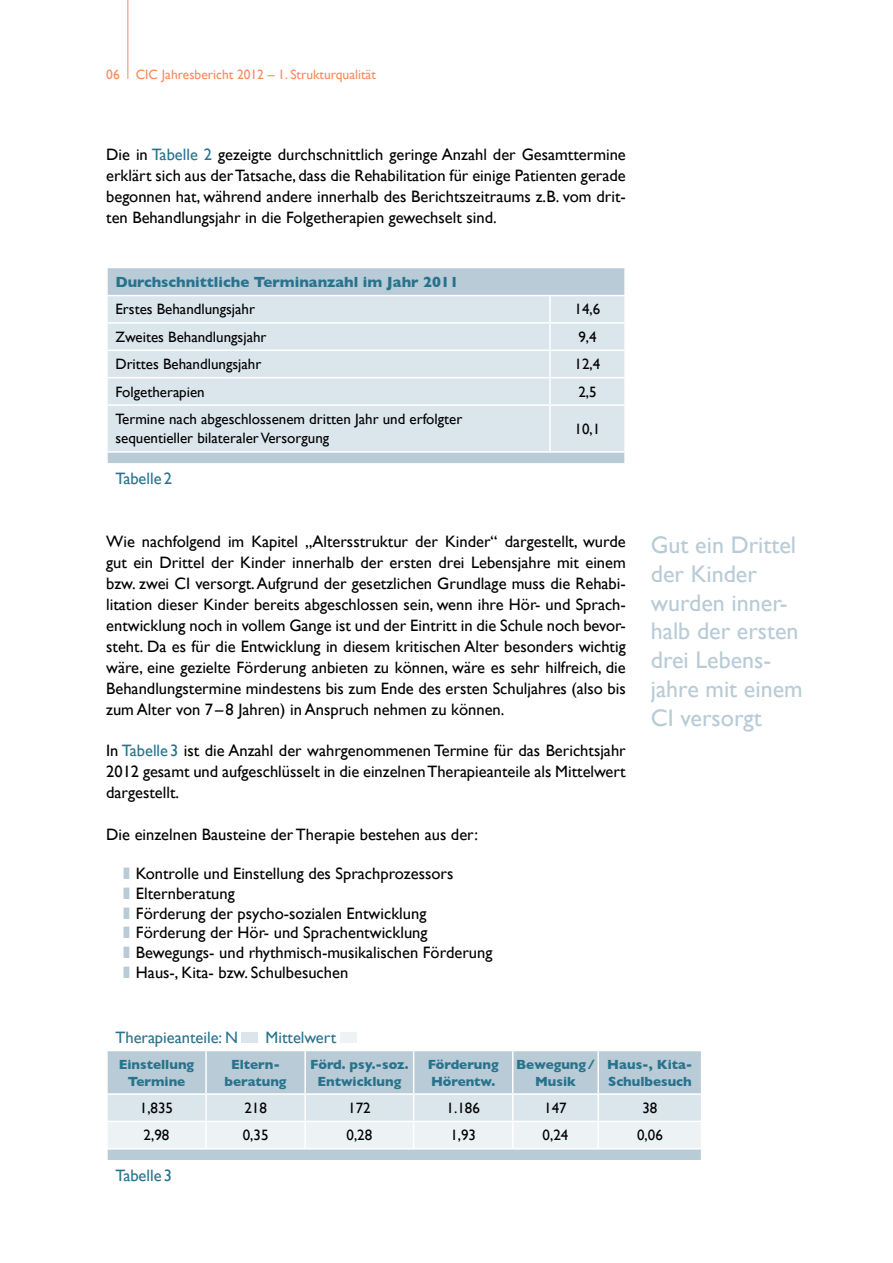
<style>
.page{position:relative;width:893px;height:1263px;background:#fff}
.page>*{position:absolute;margin:0;border:0;box-sizing:border-box;transform-origin:0 0}
.t1{font:24px/28.8px "Gill Sans";color:#b8cbd6}
.t2{font:16.5px/21px "Gill Sans";color:#000;text-align:justify}
.t3{font:16.5px "Gill Sans";color:#28728c}
.t4{font:15px/19.5px "Gill Sans";color:#000}
.t5{font:700 15px "Gill Sans";color:#28728c}
.t6{font:700 13.5px/16.5px "Gill Sans";color:#28728c;text-align:center}
.t7{font:13.5px "Gill Sans";color:#fd885a}
.s1{color:#28728c}
.s2{color:#b8cbd6}
</style>
<div class="page">
<hr style="left:128px;top:0;width:1px;height:79px;background:#fd885a">
<div style="left:108px;top:268px;width:516px;height:195px;background:#b8cbd6"></div>
<div style="left:108px;top:296px;width:516px;height:155px;background:#dbe5ec"></div>
<hr style="left:106px;top:295px;width:444px;height:1px;background:#fff">
<hr style="left:550px;top:295px;width:76px;height:1px;background:#fff">
<hr style="left:549px;top:296px;width:2px;height:26px;background:#fff">
<hr style="left:106px;top:322px;width:444px;height:2px;background:#fff">
<hr style="left:550px;top:322px;width:76px;height:2px;background:#fff">
<hr style="left:549px;top:324px;width:2px;height:26px;background:#fff">
<hr style="left:106px;top:350px;width:444px;height:1px;background:#fff">
<hr style="left:550px;top:350px;width:76px;height:1px;background:#fff">
<hr style="left:549px;top:351px;width:2px;height:26px;background:#fff">
<hr style="left:106px;top:377px;width:444px;height:1px;background:#fff">
<hr style="left:550px;top:377px;width:76px;height:1px;background:#fff">
<hr style="left:549px;top:378px;width:2px;height:26px;background:#fff">
<hr style="left:106px;top:404px;width:444px;height:2px;background:#fff">
<hr style="left:550px;top:404px;width:76px;height:2px;background:#fff">
<hr style="left:549px;top:406px;width:2px;height:45px;background:#fff">
<hr style="left:106px;top:451px;width:444px;height:2px;background:#fff">
<hr style="left:550px;top:451px;width:76px;height:2px;background:#fff">
<div style="left:108px;top:1051px;width:593px;height:42px;background:#b8cbd6"></div>
<hr style="left:205px;top:1051px;width:2px;height:42px;background:#fff">
<hr style="left:304px;top:1051px;width:2px;height:42px;background:#fff">
<hr style="left:413px;top:1051px;width:1px;height:42px;background:#fff">
<hr style="left:512px;top:1051px;width:1px;height:42px;background:#fff">
<hr style="left:597px;top:1051px;width:2px;height:42px;background:#fff">
<svg style="left:107px;top:1094px;width:595px;height:67px;background:#dfe8ed"></svg>
<div style="left:241px;top:1032px;width:16px;height:11px;background:#dbe5ec"></div>
<div style="left:340px;top:1032px;width:16px;height:11px;background:#edf2f5"></div>
<p class="t7" style="left:106px;top:66px;width:271px">06 CIC Jahresbericht 2012 – 1. Strukturqualität</p>
<p class="t2" style="left:106px;top:144px;width:521px">Die in <span class="s1">Tabelle 2</span> gezeigte durchschnittlich geringe Anzahl der Gesamttermine erklärt sich aus der Tatsache, dass die Rehabilitation für einige Patienten gerade begonnen hat, während andere innerhalb des Berichtszeitraums z.B. vom drit&shy;ten Behandlungsjahr in die Folgetherapien gewechselt sind.</p>
<p class="t5" style="left:115px;top:273px;width:345px">Durchschnittliche Terminanzahl im Jahr 2011</p>
<p class="t4" style="left:115px;top:299px;width:141px">Erstes Behandlungsjahr</p>
<p class="t4" style="left:575px;top:299px;width:27px">14,6</p>
<p class="t4" style="left:115px;top:327px;width:153px">Zweites Behandlungsjahr</p>
<p class="t4" style="left:578px;top:327px;width:20px">9,4</p>
<p class="t4" style="left:115px;top:354px;width:147px">Drittes Behandlungsjahr</p>
<p class="t4" style="left:575px;top:354px;width:27px">12,4</p>
<p class="t4" style="left:115px;top:382px;width:91px">Folgetherapien</p>
<p class="t4" style="left:578px;top:382px;width:20px">2,5</p>
<p class="t4" style="left:115px;top:409px;width:348px">Termine nach abgeschlossenem dritten Jahr und erfolgter sequentieller bilateraler Versorgung</p>
<p class="t4" style="left:575px;top:419px;width:27px">10,1</p>
<p class="t3" style="left:115px;top:468px;width:58px">Tabelle2</p>
<p class="t2" style="left:106px;top:531px;width:521px">Wie nachfolgend im Kapitel „Altersstruktur der Kinder“ dargestellt, wurde gut ein Drittel der Kinder innerhalb der ersten drei Lebensjahre mit einem bzw. zwei CI versorgt. Aufgrund der gesetzlichen Grundlage muss die Rehabi&shy;litation dieser Kinder bereits abgeschlossen sein, wenn ihre Hör- und Sprach&shy;entwicklung noch in vollem Gange ist und der Eintritt in die Schule noch bevor&shy;steht. Da es für die Entwicklung in diesem kritischen Alter besonders wichtig wäre, eine gezielte Förderung anbieten zu können, wäre es sehr hilfreich, die Behandlungstermine mindestens bis zum Ende des ersten Schuljahres (also bis zum Alter von 7–8 Jahren) in Anspruch nehmen zu können.</p>
<p class="t2" style="left:106px;top:739px;width:521px">In <span class="s1">Tabelle 3</span> ist die Anzahl der wahrgenommenen Termine für das Berichtsjahr 2012 gesamt und aufgeschlüsselt in die einzelnen Therapieanteile als Mittelwert dargestellt.</p>
<p class="t2" style="left:106px;top:823px;width:373px">Die einzelnen Bausteine der Therapie bestehen aus der:</p>
<p class="t2" style="left:123px;top:863px;width:371px;line-height:19.8px;text-align:left"><span class="s2">❚</span> Kontrolle und Einstellung des Sprachprozessors<br><span class="s2">❚</span> Elternberatung<br><span class="s2">❚</span> Förderung der psycho-sozialen Entwicklung<br><span class="s2">❚</span> Förderung der Hör- und Sprachentwicklung<br><span class="s2">❚</span> Bewegungs- und rhythmisch-musikalischen Förderung <span class="s2">❚</span> Haus-, Kita- bzw. Schulbesuchen</p>
<h1 class="t1" style="left:651px;top:530px;width:153px">Gut ein Drittel der Kinder wurden inner&shy;halb der ersten drei Lebens&shy;jahre mit einem<br>CI versorgt</h1>
<p class="t3" style="left:115px;top:1027px;width:124px">Therapieanteile: N</p>
<p class="t3" style="left:266px;top:1027px;width:72px">Mittelwert</p>
<p class="t6" style="left:119px;top:1056px;width:77px">Einstellung<br>Termine</p>
<p class="t6" style="left:225px;top:1056px;width:63px">Eltern&shy;beratung</p>
<p class="t6" style="left:310px;top:1056px;width:100px">Förd. psy.-soz.<br>Entwicklung</p>
<p class="t6" style="left:428px;top:1056px;width:72px;text-align:left">Förderung<br>Hörentw.</p>
<p class="t6" style="left:516px;top:1056px;width:80px">Bewegung/<br>Musik</p>
<p class="t6" style="left:607px;top:1056px;width:87px;text-align:left">Haus-, Kita-<br>Schulbesuch</p>
<p class="t4" style="left:140px;top:1098px;width:35px">1,835</p>
<p class="t4" style="left:244px;top:1098px;width:24px">218</p>
<p class="t4" style="left:348px;top:1098px;width:24px">172</p>
<p class="t4" style="left:447px;top:1098px;width:35px">1.186</p>
<p class="t4" style="left:544px;top:1098px;width:24px">147</p>
<p class="t4" style="left:642px;top:1098px;width:16px">38</p>
<p class="t4" style="left:144px;top:1125px;width:27px">2,98</p>
<p class="t4" style="left:243px;top:1125px;width:27px">0,35</p>
<p class="t4" style="left:347px;top:1125px;width:27px">0,28</p>
<p class="t4" style="left:450px;top:1125px;width:27px">1,93</p>
<p class="t4" style="left:543px;top:1125px;width:27px">0,24</p>
<p class="t4" style="left:637px;top:1125px;width:27px">0,06</p>
<p class="t3" style="left:115px;top:1165px;width:58px">Tabelle3</p>
</div>
